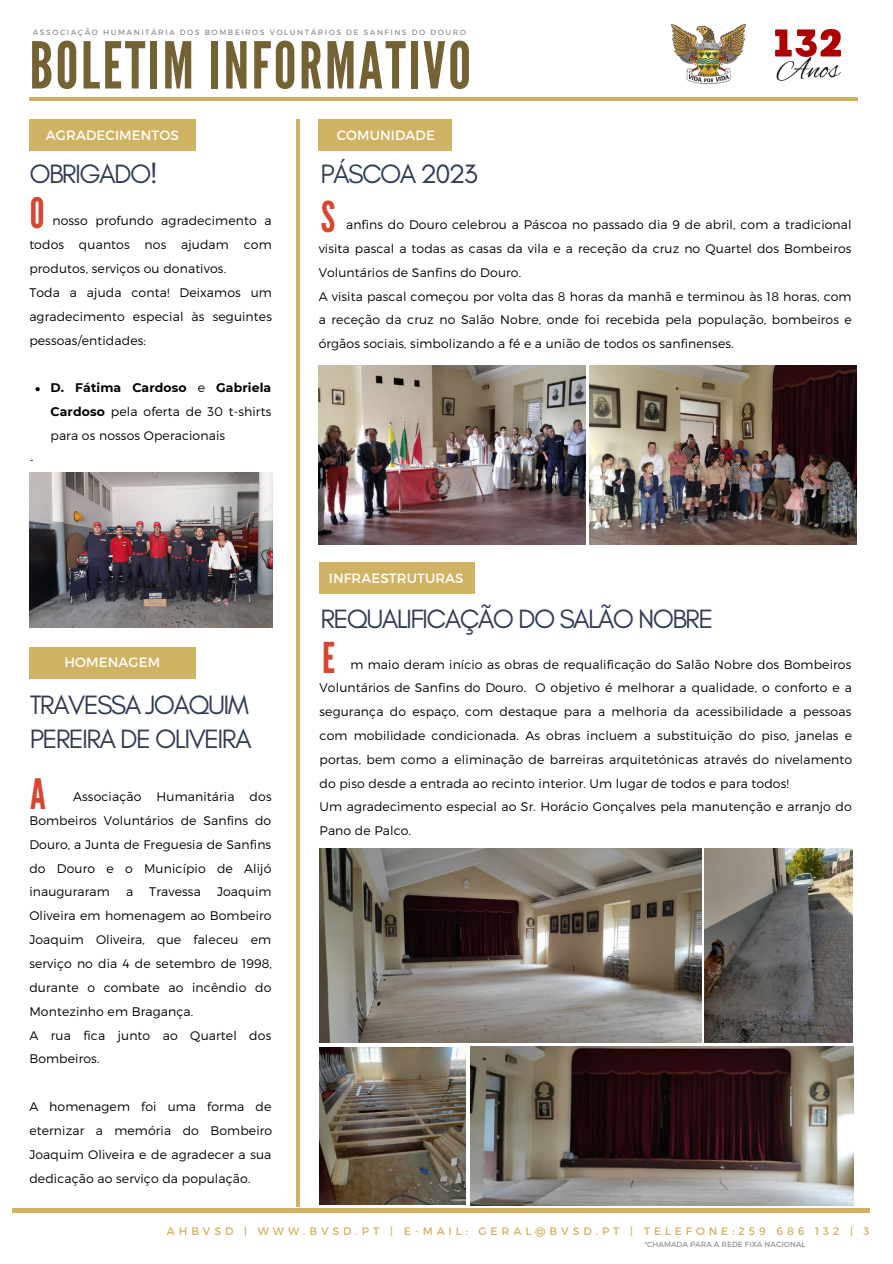
<style>
.page{position:relative;width:893px;height:1264px;background:#fff}
.page>*{position:absolute;margin:0;border:0;box-sizing:border-box;transform-origin:0 0}
.t1{font:64.5px "League Gothic";letter-spacing:.04em;color:#746234}
.t2{font:42.3px "League Gothic";color:#d84633}
.t3{font:41.85px "League Gothic";color:#d84633}
.t4{font:27px/34.5px "Glacial Indifference";letter-spacing:-.06em;color:#313c55}
.t5{font:13.5px "Montserrat";letter-spacing:.01em;color:#fff}
.t6{font:300 12.45px/23.9px "Montserrat";letter-spacing:.01em;color:#000;text-align:justify}
.t7{font:10.95px "Montserrat";letter-spacing:.36em;color:#d0b264}
.t8{font:7.65px "Montserrat";letter-spacing:.2em;color:#919597}
.t9{font:7.5px "Montserrat";letter-spacing:.01em;color:#919597}
.s1{font-weight:700}
</style>
<div class="page">
<hr style="left:30px;top:97px;width:828px;height:4px;background:#d0b264">
<hr style="left:296px;top:120px;width:3px;height:1086px;background:#d0b264">
<div style="left:29px;top:120px;width:166px;height:31px;background:#d0b264"></div>
<img style="left:589px;top:366px;width:267px;height:178px">
<img style="left:29px;top:472px;width:243px;height:155px">
<img style="left:318px;top:366px;width:267px;height:178px">
<div style="left:29px;top:647px;width:166px;height:31px;background:#d0b264"></div>
<div style="left:318px;top:120px;width:134px;height:31px;background:#d0b264"></div>
<div style="left:319px;top:562px;width:156px;height:31px;background:#d0b264"></div>
<img style="left:319px;top:848px;width:382px;height:194px">
<img style="left:704px;top:848px;width:148px;height:194px">
<img style="left:470px;top:1046px;width:383px;height:159px">
<img style="left:319px;top:1047px;width:147px;height:157px">
<hr style="left:12px;top:1208px;width:857px;height:4px;background:#d0b264">
<img style="left:671px;top:24px;width:74px;height:61px">
<img style="left:775px;top:29px;width:66px;height:52px">
<svg style="left:36px;top:387px;width:4px;height:4px"></svg>
<p class="t8" style="left:33px;top:27px;width:435px">ASSOCIAÇÃO HUMANITÁRIA DOS BOMBEIROS VOLUNTÁRIOS DE SANFINS DO DOURO</p>
<p class="t1" style="left:30px;top:28px;width:443px">BOLETIM INFORMATIVO</p>
<p class="t5" style="left:46px;top:126px;width:134px">AGRADECIMENTOS</p>
<p class="t4" style="left:29px;top:157px;width:130px">OBRIGADO!</p>
<p class="t3" style="left:30px;top:189px;width:16px">O</p>
<p class="t6" style="left:29px;top:208px;width:244px;text-indent:23px">nosso profundo agradecimento a todos quantos nos ajudam com produtos, serviços ou donativos.</p>
<p class="t6" style="left:29px;top:280px;width:244px">Toda a ajuda conta! Deixamos um agradecimento especial às seguintes pessoas/entidades:</p>
<p class="t6" style="left:29px;top:447px;width:6px">-</p>
<p class="t6" style="left:50px;top:375px;width:222px"><span class="s1">D. Fátima Cardoso</span> e <span class="s1">Gabriela Cardoso</span> pela oferta de 30 t-shirts para os nossos Operacionais</p>
<p class="t5" style="left:64px;top:653px;width:97px">HOMENAGEM</p>
<p class="t4" style="left:30px;top:687px;width:223px">TRAVESSA JOAQUIM<br>PEREIRA DE OLIVEIRA</p>
<p class="t3" style="left:30px;top:769px;width:17px">A</p>
<p class="t6" style="left:29px;top:784px;width:244px;text-indent:44px">Associação Humanitária dos Bombeiros Voluntários de Sanfins do Douro, a Junta de Freguesia de Sanfins do Douro e o Município de Alijó inauguraram</p>
<p class="t6" style="left:29px;top:879px;width:244px;text-indent:188px">Joaquim Oliveira em homenagem ao Bombeiro Joaquim Oliveira, que faleceu em serviço no dia 4 de setembro de 1998, durante o combate ao incêndio do Montezinho em Bragança.</p>
<p class="t6" style="left:29px;top:1022px;width:243px">A rua fica junto ao Quartel dos<br>Bombeiros.</p>
<p class="t6" style="left:29px;top:1094px;width:244px">A homenagem foi uma forma de eternizar a memória do Bombeiro Joaquim Oliveira e de agradecer a sua dedicação ao serviço da população.</p>
<p class="t6" style="left:126px;top:879px;width:9px">a</p>
<p class="t6" style="left:149px;top:879px;width:53px">Travessa</p>
<p class="t5" style="left:336px;top:126px;width:100px">COMUNIDADE</p>
<p class="t4" style="left:320px;top:156px;width:159px">PÁSCOA 2023</p>
<p class="t2" style="left:321px;top:192px;width:16px">S</p>
<p class="t6" style="left:318px;top:212px;width:534px;text-indent:27px">anfins do Douro celebrou a Páscoa no passado dia 9 de abril, com a tradicional visita pascal a todas as casas da vila e a receção da cruz no Quartel dos Bombeiros Voluntários de Sanfins do Douro.</p>
<p class="t6" style="left:318px;top:283px;width:534px">A visita pascal começou por volta das 8 horas da manhã e terminou às 18 horas, com a receção da cruz no Salão Nobre, onde foi recebida pela população, bombeiros e órgãos sociais, simbolizando a fé e a união de todos os sanfinenses.</p>
<p class="t5" style="left:329px;top:569px;width:136px">INFRAESTRUTURAS</p>
<p class="t4" style="left:320px;top:601px;width:394px">REQUALIFICAÇÃO DO SALÃO NOBRE</p>
<p class="t2" style="left:322px;top:633px;width:15px">E</p>
<p class="t6" style="left:319px;top:651px;width:534px;text-indent:31px">m maio deram início as obras de requalificação do Salão Nobre dos Bombeiros Voluntários de Sanfins do Douro. O objetivo é melhorar a qualidade, o conforto e a segurança do espaço, com destaque para a melhoria da acessibilidade a pessoas com mobilidade condicionada. As obras incluem a substituição do piso, janelas e portas, bem como a eliminação de barreiras arquitetónicas através do nivelamento do piso desde a entrada ao recinto interior. Um lugar de todos e para todos!</p>
<p class="t6" style="left:319px;top:794px;width:533px">Um agradecimento especial ao Sr. Horácio Gonçalves pela manutenção e arranjo do<br>Pano de Palco.</p>
<p class="t7" style="left:167px;top:1223px;width:704px">AHBVSD | WWW.BVSD.PT | E-MAIL: GERAL@BVSD.PT | TELEFONE:259 686 132 | 3</p>
<p class="t9" style="left:644px;top:1239px;width:163px">*CHAMADA PARA A REDE FIXA NACIONAL</p>
</div>
